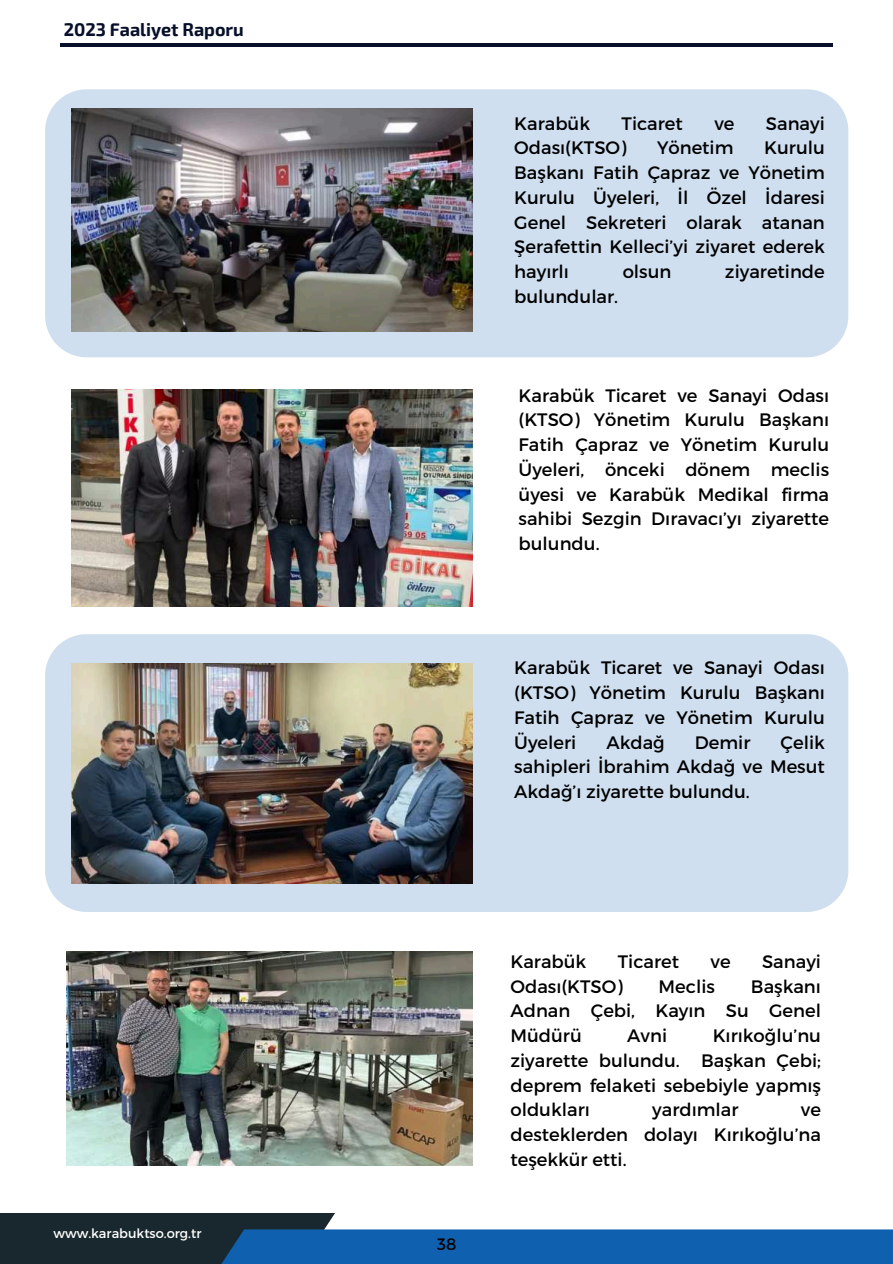
<style>
.page{position:relative;width:893px;height:1264px;background:#fff}
.page>*{position:absolute;margin:0;border:0;box-sizing:border-box;transform-origin:0 0}
.t1{font:18px/24.8px "Montserrat";color:#000;text-align:justify}
.t2{font:700 18px "Exo 2";color:#070f29}
.t3{font:16.5px "Montserrat";color:#000}
.t4{font:13.05px "Montserrat";color:#fff}
</style>
<div class="page">
<div style="left:0;top:1212px;width:335px;height:51px;background:#18282e"></div>
<div style="left:175px;top:1229px;width:717px;height:34px;background:#0f61af"></div>
<hr style="left:60px;top:44px;width:773px;height:3px;background:#070f29">
<div style="left:45px;top:89px;width:803px;height:268px;background:#cfdfef"></div>
<div style="left:45px;top:634px;width:803px;height:278px;background:#cfdfef"></div>
<img style="left:72px;top:109px;width:400px;height:223px">
<img style="left:72px;top:389px;width:400px;height:217px">
<img style="left:72px;top:664px;width:400px;height:219px">
<img style="left:66px;top:951px;width:406px;height:214px">
<p class="t2" style="left:64px;top:19px;width:182px">2023 Faaliyet Raporu</p>
<p class="t4" style="left:53px;top:1225px;width:149px">www.karabuktso.org.tr</p>
<p class="t1" style="left:514px;top:111px;width:77px">Karabük</p>
<p class="t1" style="left:621px;top:111px;width:63px">Ticaret</p>
<p class="t1" style="left:714px;top:111px;width:22px">ve</p>
<p class="t1" style="left:765px;top:111px;width:60px">Sanayi</p>
<p class="t1" style="left:514px;top:135px;width:114px">Odas2(KTSO)</p>
<p class="t1" style="left:657px;top:135px;width:78px">Yönetim</p>
<p class="t1" style="left:514px;top:135px;width:312px;text-indent:250px">Kurulu Ba`kan2 Fatih Çapraz ve Yönetim Kurulu Üyeleri, 1l Özel 1daresi Genel Sekreteri olarak atanan _erafettin Kelleci’yi ziyaret ederek hay2rl2</p>
<p class="t1" style="left:622px;top:259px;width:50px">olsun</p>
<p class="t1" style="left:725px;top:259px;width:101px">ziyaretinde</p>
<p class="t1" style="left:514px;top:284px;width:105px">bulundular.</p>
<p class="t1" style="left:518px;top:383px;width:312px">Karabük Ticaret ve Sanayi Odas2 (KTSO) Yönetim Kurulu Ba`kan2<br>Fatih Çapraz ve Yönetim Kurulu Üyeleri, önceki dönem meclis üyesi ve Karabük Medikal firma sahibi Sezgin D2ravac2’y2 ziyarette bulundu.</p>
<p class="t1" style="left:514px;top:655px;width:312px">Karabük Ticaret ve Sanayi Odas2 (KTSO) Yönetim Kurulu Ba`kan2<br>Fatih Çapraz ve Yönetim Kurulu Üyeleri</p>
<p class="t1" style="left:514px;top:729px;width:312px;text-indent:266px">Çelik sahipleri 1brahim Akdağ ve Mesut Akdağ’2 ziyarette bulundu.</p>
<p class="t1" style="left:606px;top:729px;width:60px">Akdağ</p>
<p class="t1" style="left:694px;top:729px;width:57px">Demir</p>
<p class="t3" style="left:437px;top:1233px;width:21px">38</p>
<p class="t1" style="left:510px;top:949px;width:77px">Karabük</p>
<p class="t1" style="left:617px;top:949px;width:63px">Ticaret</p>
<p class="t1" style="left:710px;top:949px;width:22px">ve</p>
<p class="t1" style="left:762px;top:949px;width:60px">Sanayi</p>
<p class="t1" style="left:510px;top:973px;width:114px">Odas2(KTSO)</p>
<p class="t1" style="left:658px;top:973px;width:58px">Meclis</p>
<p class="t1" style="left:510px;top:973px;width:312px;text-indent:240px">Ba`kan2<br>Adnan Çebi, Kay2n Su Genel Müdürü</p>
<p class="t1" style="left:627px;top:1023px;width:41px">Avni</p>
<p class="t1" style="left:510px;top:1023px;width:312px;text-indent:202px">K2r2koğlu’nu ziyarette bulundu. Ba`kan Çebi; deprem felaketi sebebiyle yapm2` olduklar2</p>
<p class="t1" style="left:652px;top:1097px;width:88px">yard2mlar</p>
<p class="t1" style="left:510px;top:1097px;width:312px;text-indent:290px">ve desteklerden dolay2 K2r2koğlu’na te`ekkür etti.</p>
</div>
